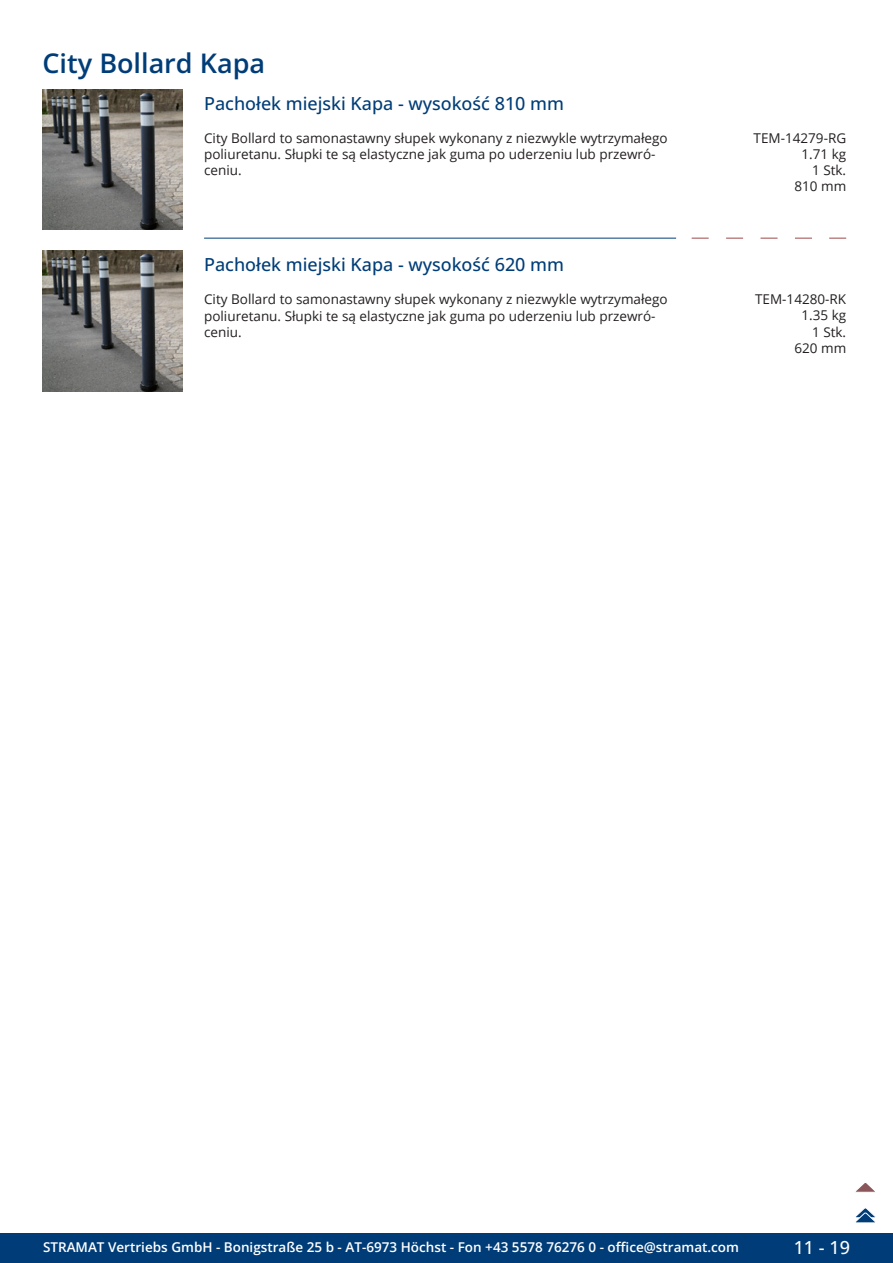
<style>
.page{position:relative;width:893px;height:1263px;background:#fff}
.page>*{position:absolute;margin:0;border:0;box-sizing:border-box;transform-origin:0 0}
.GruppeName{font:600 27px "Open Sans";color:#003d78}
.ArtikelName{font:500 18px "Open Sans";color:#003d78}
.t1{font:500 18px "Open Sans";color:#fff}
.Beschreibung{font:13.5px/16.2px "Open Sans";color:#231f20}
.t2{font:600 13.5px "Open Sans";color:#fff}
.ArtikelNummer{font:13.5px "Open Sans";color:#231f20}
</style>
<div class="page">
<div style="left:0;top:1233px;width:893px;height:30px;background:#003d78"></div>
<img style="left:43px;top:89px;width:140px;height:141px">
<img style="left:43px;top:251px;width:140px;height:140px">
<svg style="left:692px;top:238px;width:17px;height:1px"></svg>
<svg style="left:726px;top:238px;width:17px;height:1px"></svg>
<svg style="left:760px;top:238px;width:17px;height:1px"></svg>
<svg style="left:795px;top:238px;width:17px;height:1px"></svg>
<svg style="left:829px;top:238px;width:17px;height:1px"></svg>
<hr style="left:204px;top:238px;width:472px;height:1px;background:#003d78">
<svg style="left:856px;top:1183px;width:19px;height:9px"></svg>
<svg style="left:855px;top:1208px;width:21px;height:15px"></svg>
<p class="GruppeName" style="left:43px;top:44px;width:224px">City Bollard Kapa</p>
<p class="ArtikelName" style="left:204px;top:91px;width:361px">Pachołek miejski Kapa - wysokość 810 mm</p>
<p class="Beschreibung" style="left:204px;top:129px;width:465px">City Bollard to samonastawny słupek wykonany z niezwykle wytrzymałego poliuretanu. Słupki te są elastyczne jak guma po uderzeniu lub przewró&shy;ceniu.</p>
<p class="ArtikelNummer" style="left:754px;top:128px;width:94px">TEM-14279-RG</p>
<p class="ArtikelNummer" style="left:801px;top:145px;width:46px">1.71 kg</p>
<p class="ArtikelNummer" style="left:812px;top:161px;width:36px">1 Stk.</p>
<p class="ArtikelNummer" style="left:794px;top:177px;width:53px">810 mm</p>
<p class="ArtikelName" style="left:204px;top:252px;width:361px">Pachołek miejski Kapa - wysokość 620 mm</p>
<p class="Beschreibung" style="left:204px;top:291px;width:465px">City Bollard to samonastawny słupek wykonany z niezwykle wytrzymałego poliuretanu. Słupki te są elastyczne jak guma po uderzeniu lub przewró&shy;ceniu.</p>
<p class="ArtikelNummer" style="left:755px;top:290px;width:93px">TEM-14280-RK</p>
<p class="ArtikelNummer" style="left:801px;top:306px;width:46px">1.35 kg</p>
<p class="ArtikelNummer" style="left:812px;top:322px;width:36px">1 Stk.</p>
<p class="ArtikelNummer" style="left:794px;top:339px;width:53px">620 mm</p>
<p class="t2" style="left:43px;top:1238px;width:698px">STRAMAT Vertriebs GmbH - Bonigstraße 25 b - AT-6973 Höchst - Fon +43 5578 76276 0 - office@stramat.com</p>
<h2 class="t1" style="left:794px;top:1234px;width:58px">11 - 19</h2>
</div>
